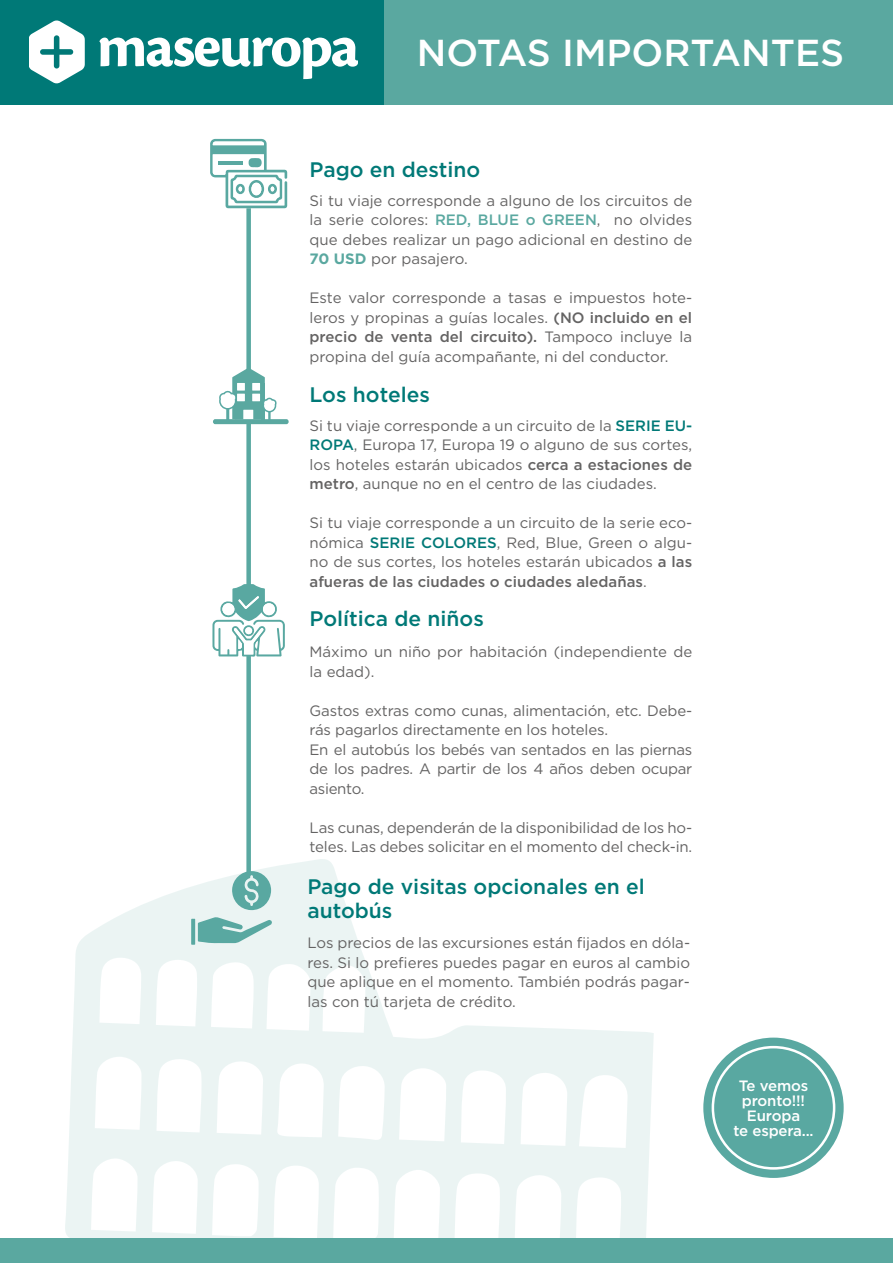
<style>
.page{position:relative;width:893px;height:1263px;background:#fff}
.page>*{position:absolute;margin:0;border:0;box-sizing:border-box;transform-origin:0 0}
.t1{font:500 37.5px "Gotham";color:#fff}
.t2{font:500 21px/24px "Gotham";color:#007977}
.t3{font:15px/19.5px "Gotham";letter-spacing:-.01em;color:#646363;text-align:justify}
.t4{font:500 15px/15px "Gotham";letter-spacing:-.01em;color:#fff;text-align:center}
.s1{font-weight:500;color:#5aa8a0}
.s2{font-weight:700;color:#5aa8a0}
.s3{font-weight:500}
.s4{font-weight:500;color:#007977}
</style>
<div class="page">
<div style="left:0;top:0;width:893px;height:104px;background:#007977"></div>
<div style="left:385px;top:0;width:508px;height:104px;background:#5aa8a0"></div>
<svg style="left:99px;top:38px;width:258px;height:41px"></svg>
<svg style="left:30px;top:20px;width:55px;height:64px"></svg>
<div style="left:0;top:1239px;width:893px;height:24px;background:#5aa8a0"></div>
<svg style="left:64px;top:859px;width:590px;height:380px"></svg>
<div style="left:703px;top:1037px;width:141px;height:141px;background:#59a8a1;border-radius:50%"></div>
<div style="left:712px;top:1046px;width:123px;height:124px;border:3px solid #fff;border-radius:50%"></div>
<div style="left:246px;top:208px;width:5px;height:172px;background:#59a8a1"></div>
<svg style="left:212px;top:584px;width:73px;height:73px"></svg>
<svg style="left:210px;top:139px;width:77px;height:69px"></svg>
<svg style="left:232px;top:871px;width:39px;height:39px;background:#89c1bc"></svg>
<svg style="left:191px;top:917px;width:81px;height:28px;background:#9bcac6"></svg>
<div style="left:246px;top:656px;width:5px;height:219px;background:#59a8a1"></div>
<div style="left:246px;top:420px;width:5px;height:170px;background:#59a8a1"></div>
<div style="left:213px;top:419px;width:76px;height:5px;background:#5aa8a0;border-radius:2px"></div>
<svg style="left:218px;top:368px;width:59px;height:52px"></svg>
<h1 class="t1" style="left:417px;top:28px;width:429px">NOTAS IMPORTANTES</h1>
<h2 class="t2" style="left:310px;top:157px;width:172px">Pago en destino</h2>
<p class="t3" style="left:310px;top:190px;width:384px">Si tu viaje corresponde a alguno de los circuitos de la serie colores: <span class="s1">RED, BLUE o GREEN</span>, no olvides que debes realizar un pago adicional en destino de <span class="s2">70 USD</span> por pasajero.</p>
<p class="t3" style="left:310px;top:288px;width:384px">Este valor corresponde a tasas e impuestos hote&shy;leros y propinas a guías locales. <span class="s3">(NO incluido en el precio de venta del circuito).</span> Tampoco incluye la propina del guía acompañante, ni del conductor.</p>
<h2 class="t2" style="left:310px;top:382px;width:122px">Los hoteles</h2>
<p class="t3" style="left:310px;top:415px;width:384px">Si tu viaje corresponde a un circuito de la <span class="s4">SERIE EU-ROPA</span>, Europa 17, Europa 19 o alguno de sus cortes, los hoteles estarán ubicados <span class="s3">cerca a estaciones de metro</span>, aunque no en el centro de las ciudades.</p>
<p class="t3" style="left:310px;top:513px;width:384px">Si tu viaje corresponde a un circuito de la serie eco&shy;nómica <span class="s4">SERIE COLORES</span>, Red, Blue, Green o algu&shy;no de sus cortes, los hoteles estarán ubicados <span class="s3">a las afueras de las ciudades o ciudades aledañas</span>.</p>
<h2 class="t2" style="left:310px;top:606px;width:176px">Política de niños</h2>
<p class="t3" style="left:310px;top:642px;width:384px">Máximo un niño por habitación (independiente de la edad).</p>
<p class="t3" style="left:310px;top:700px;width:384px;text-align:left">Gastos extras como cunas, alimentación, etc. Debe&shy;rás pagarlos directamente en los hoteles.<br>En el autobús los bebés van sentados en las piernas de los padres. A partir de los 4 años deben ocupar asiento.</p>
<p class="t3" style="left:310px;top:817px;width:384px">Las cunas, dependerán de la disponibilidad de los ho&shy;teles. Las debes solicitar en el momento del check-in.</p>
<h2 class="t2" style="left:307px;top:874px;width:339px">Pago de visitas opcionales en el autobús</h2>
<p class="t3" style="left:307px;top:933px;width:384px">Los precios de las excursiones están fijados en dóla&shy;res. Si lo prefieres puedes pagar en euros al cambio que aplique en el momento. También podrás pagar&shy;las con tú tarjeta de crédito.</p>
<p class="t4" style="left:733px;top:1078px;width:82px">Te vemos pronto!!!<br>Europa<br>te espera...</p>
</div>
